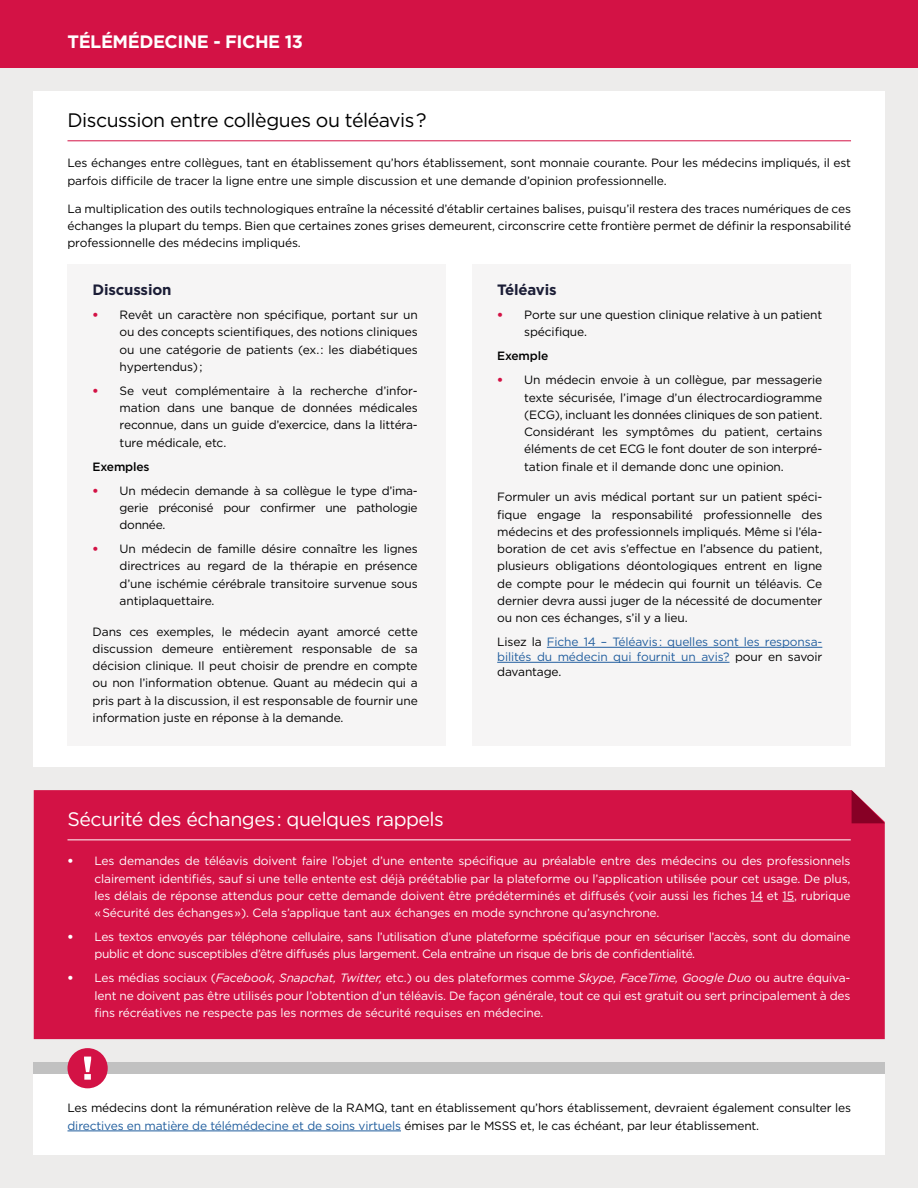
<style>
.page{position:relative;width:918px;height:1188px;background:#edeceb}
.page>*{position:absolute;margin:0;border:0;box-sizing:border-box;transform-origin:0 0}
.t1{font:19.5px "Gotham";letter-spacing:-.025em;color:#000}
.t2{font:19.5px "Gotham";letter-spacing:-.025em;color:#fff}
.t3{font:700 18px "Gotham";letter-spacing:-.025em;color:#fff}
.t4{font:700 15px "Gotham";letter-spacing:-.01em;color:#1b1d36}
.t5{font:12px/17.2px "Gotham";letter-spacing:-.01em;color:#000;text-align:justify}
.t6{font:12px/17.2px "Gotham";letter-spacing:-.03em;color:#fff;text-align:justify}
.t7{font:12px/15px "Gotham";letter-spacing:-.01em;color:#215e9e;text-align:justify}
.t8{font:500 12px "Gotham";letter-spacing:-.01em;color:#000}
.s1{font-weight:900;color:#d31245}
.s2{color:#000}
.s3{font-weight:900}
.s4{font-style:italic}
.s5{color:#215e9e}
</style>
<div class="page">
<div style="left:34px;top:1063px;width:851px;height:92px;background:#fff"></div>
<div style="left:34px;top:1063px;width:851px;height:11px;background:#c1c1c1"></div>
<hr style="left:68px;top:1131px;width:333px;height:1px;background:#215e9e">
<div style="left:68px;top:1048px;width:40px;height:40px;background:#d31245;border-radius:50%"></div>
<svg style="left:84px;top:1057px;width:7px;height:23px"></svg>
<div style="left:34px;top:91px;width:851px;height:676px;background:#fff"></div>
<div style="left:68px;top:264px;width:378px;height:482px;background:#f6f5f5"></div>
<div style="left:472px;top:264px;width:379px;height:482px;background:#f6f5f5"></div>
<hr style="left:68px;top:140px;width:783px;height:1px;background:#d31245">
<hr style="left:547px;top:647px;width:275px;height:1px;background:#215e9e">
<hr style="left:497px;top:662px;width:233px;height:1px;background:#215e9e">
<div style="left:34px;top:790px;width:851px;height:249px;background:#d31245"></div>
<svg style="left:852px;top:790px;width:33px;height:33px"></svg>
<svg style="left:751px;top:901px;width:12px;height:1px"></svg>
<hr style="left:68px;top:839px;width:783px;height:1px;background:#fff">
<div style="left:0;top:0;width:918px;height:68px;background:#d31245"></div>
<h2 class="t3" style="left:68px;top:30px;width:237px">TÉLÉMÉDECINE - FICHE 13</h2>
<h1 class="t1" style="left:68px;top:108px;width:361px">Discussion entre collègues ou téléavis ?</h1>
<p class="t5" style="left:68px;top:154px;width:785px">Les échanges entre collègues, tant en établissement qu’hors établissement, sont monnaie courante. Pour les médecins impliqués, il est parfois difficile de tracer la ligne entre une simple discussion et une demande d’opinion professionnelle.</p>
<p class="t5" style="left:68px;top:199px;width:785px">La multiplication des outils technologiques entraîne la nécessité d’établir certaines balises, puisqu’il restera des traces numériques de ces échanges la plupart du temps. Bien que certaines zones grises demeurent, circonscrire cette frontière permet de définir la responsabilité professionnelle des médecins impliqués.</p>
<p class="t4" style="left:93px;top:280px;width:80px">Discussion</p>
<p class="t5" style="left:120px;top:306px;width:300px;text-indent:-27px"><span class="s1">•</span> Revêt un caractère non spécifique, portant sur un ou des concepts scientifiques, des notions cliniques ou une catégorie de patients (ex. : les diabétiques hypertendus) ;</p>
<p class="t5" style="left:120px;top:382px;width:300px;text-indent:-27px"><span class="s1">•</span> Se veut complémentaire à la recherche d’infor&shy;mation dans une banque de données médicales reconnue, dans un guide d’exercice, dans la littéra&shy;ture médicale, etc.</p>
<p class="t8" style="left:93px;top:458px;width:58px">Exemples</p>
<p class="t5" style="left:120px;top:481px;width:300px;text-indent:-27px"><span class="s1">•</span> Un médecin demande à sa collègue le type d’ima&shy;gerie préconisé pour confirmer une pathologie donnée.</p>
<p class="t5" style="left:120px;top:540px;width:300px;text-indent:-27px"><span class="s1">•</span> Un médecin de famille désire connaître les lignes directrices au regard de la thérapie en présence d’une ischémie cérébrale transitoire survenue sous antiplaquettaire.</p>
<p class="t5" style="left:93px;top:622px;width:327px">Dans ces exemples, le médecin ayant amorcé cette discussion demeure entièrement responsable de sa décision clinique. Il peut choisir de prendre en compte ou non l’information obtenue. Quant au médecin qui a pris part à la discussion, il est responsable de fournir une information juste en réponse à la demande.</p>
<p class="t4" style="left:497px;top:280px;width:61px">Téléavis</p>
<p class="t5" style="left:524px;top:306px;width:300px;text-indent:-27px"><span class="s1">•</span> Porte sur une question clinique relative à un patient spécifique.</p>
<p class="t8" style="left:497px;top:348px;width:53px">Exemple</p>
<p class="t5" style="left:524px;top:371px;width:300px;text-indent:-27px"><span class="s1">•</span> Un médecin envoie à un collègue, par messagerie texte sécurisée, l’image d’un électrocardiogramme (ECG), incluant les données cliniques de son patient.<br>Considérant les symptômes du patient, certains éléments de cet ECG le font douter de son interpré&shy;tation finale et il demande donc une opinion.</p>
<p class="t5" style="left:497px;top:488px;width:327px">Formuler un avis médical portant sur un patient spéci&shy;fique engage la responsabilité professionnelle des médecins et des professionnels impliqués. Même si l’éla&shy;boration de cet avis s’effectue en l’absence du patient, plusieurs obligations déontologiques entrent en ligne de compte pour le médecin qui fournit un téléavis. Ce dernier devra aussi juger de la nécessité de documenter ou non ces échanges, s’il y a lieu.</p>
<p class="t7" style="left:497px;top:634px;width:327px"><span class="s2">Lisez la</span> Fiche 14 – Téléavis : quelles sont les responsa&shy;bilités du médecin qui fournit un avis? <span class="s2">pour en savoir davantage.</span></p>
<h1 class="t2" style="left:68px;top:807px;width:378px">Sécurité des échanges : quelques rappels</h1>
<p class="t6" style="left:94px;top:852px;width:758px;text-indent:-27px"><span class="s3">•</span> Les demandes de téléavis doivent faire l’objet d’une entente spécifique au préalable entre des médecins ou des professionnels clairement identifiés, sauf si une telle entente est déjà préétablie par la plateforme ou l’application utilisée pour cet usage. De plus, les délais de réponse attendus pour cette demande doivent être prédéterminés et diffusés (voir aussi les fiches 14 et 15, rubrique « Sécurité des échanges »). Cela s’applique tant aux échanges en mode synchrone qu’asynchrone.</p>
<p class="t6" style="left:94px;top:928px;width:757px;text-indent:-27px"><span class="s3">•</span> Les textos envoyés par téléphone cellulaire, sans l’utilisation d’une plateforme spécifique pour en sécuriser l’accès, sont du domaine public et donc susceptibles d’être diffusés plus largement. Cela entraîne un risque de bris de confidentialité.</p>
<p class="t6" style="left:94px;top:969px;width:758px;text-indent:-27px"><span class="s3">•</span> Les médias sociaux (<span class="s4">Facebook, Snapchat, Twitter,</span> etc.) ou des plateformes comme <span class="s4">Skype, FaceTime, Google Duo</span> ou autre équiva&shy;lent ne doivent pas être utilisés pour l’obtention d’un téléavis. De façon générale, tout ce qui est gratuit ou sert principalement à des fins récréatives ne respecte pas les normes de sécurité requises en médecine.</p>
<p class="t5" style="left:68px;top:1099px;width:785px">Les médecins dont la rémunération relève de la RAMQ, tant en établissement qu’hors établissement, devraient également consulter les <span class="s5">directives en matière de télémédecine et de soins virtuels</span> émises par le MSSS et, le cas échéant, par leur établissement.</p>
</div>
